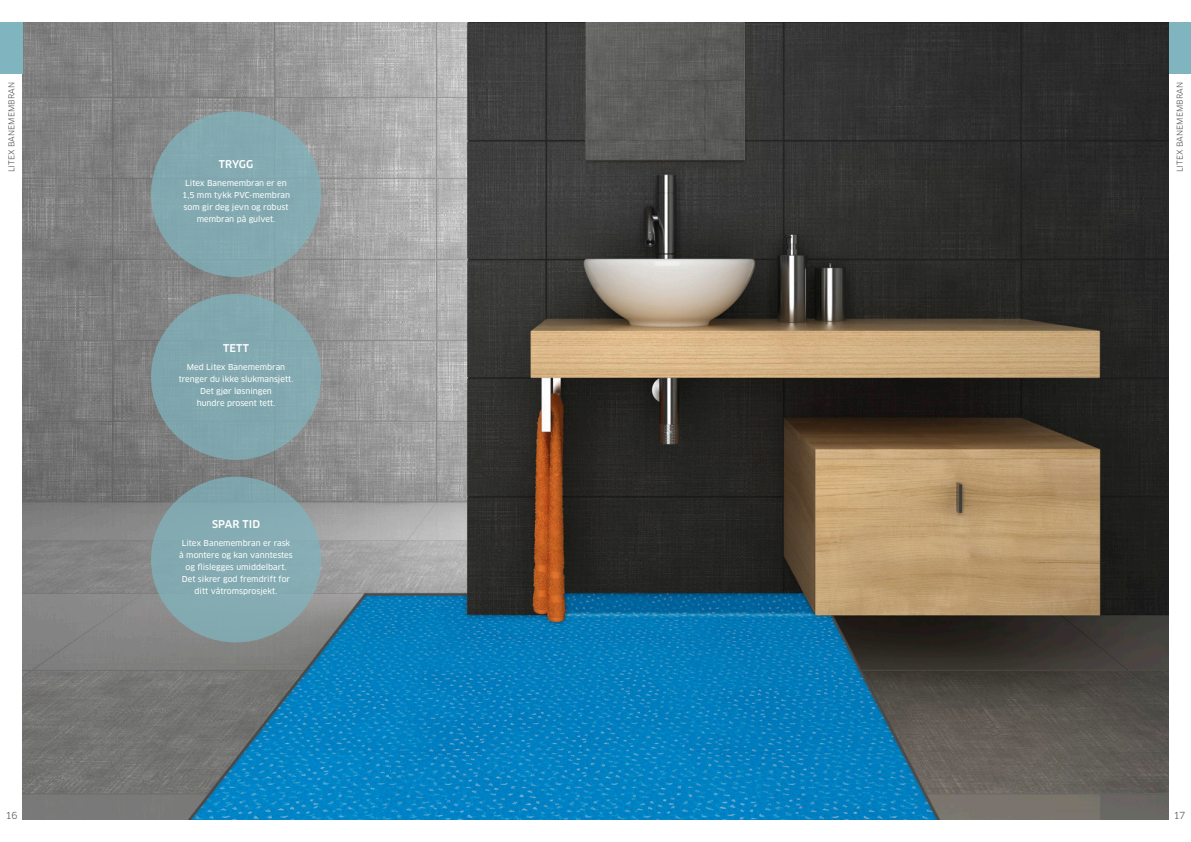
<style>
.page{position:relative;width:1191px;height:842px;background:#fff}
.page>*{position:absolute;margin:0;border:0;box-sizing:border-box;transform-origin:0 0}
.t1{font:500 10.5px "Clan OT";letter-spacing:.01em;color:#fff}
.t2{font:9.5px "Clan OT";color:#4a4a49}
.t3{font:8px/12px "Clan OT News";color:#fff}
.t4{font:8px "Clan OT";letter-spacing:.01em;color:#4a4a49}
</style>
<div class="page">
<div style="left:1168px;top:23px;width:23px;height:51px;background:#80b4be"></div>
<img style="left:23px;top:23px;width:1145px;height:796px">
<div style="left:0;top:23px;width:23px;height:51px;background:#80b4be"></div>
<div style="left:151px;top:111px;width:170px;height:166px;background:#83a9b1;border-radius:50%"></div>
<div style="left:151px;top:294px;width:170px;height:166px;background:#81a8af;border-radius:50%"></div>
<div style="left:151px;top:477px;width:170px;height:165px;background:#84aab2;border-radius:50%"></div>
<p class="t4" style="left:7px;top:172px;width:92px;rotate:-90deg">LITEX BANEMEMBRAN</p>
<p class="t4" style="left:1175px;top:172px;width:92px;rotate:-90deg">LITEX BANEMEMBRAN</p>
<p class="t1" style="left:219px;top:158px;width:36px">TRYGG</p>
<p class="t3" style="left:185px;top:177px;width:103px">Litex Banemembran er en</p>
<p class="t3" style="left:182px;top:189px;width:109px">1,5 mm tykk PVC-membran som gir deg jevn og robust</p>
<p class="t3" style="left:197px;top:213px;width:80px">membran på gulvet.</p>
<p class="t1" style="left:223px;top:342px;width:27px">TETT</p>
<p class="t3" style="left:187px;top:361px;width:100px">Med Litex Banemembran</p>
<p class="t3" style="left:179px;top:373px;width:116px">trenger du ikke slukmansjett.</p>
<p class="t3" style="left:200px;top:385px;width:73px">Det gjør løsningen</p>
<p class="t3" style="left:197px;top:397px;width:80px">hundre prosent tett.</p>
<p class="t1" style="left:212px;top:518px;width:50px">SPAR TID</p>
<p class="t3" style="left:182px;top:537px;width:110px">Litex Banemembran er rask</p>
<p class="t3" style="left:179px;top:549px;width:115px">å montere og kan vanntestes</p>
<p class="t3" style="left:185px;top:561px;width:103px">og flislegges umiddelbart.</p>
<p class="t3" style="left:182px;top:573px;width:110px">Det sikrer god fremdrift for</p>
<p class="t3" style="left:195px;top:585px;width:84px">ditt våtromsprosjekt.</p>
<p class="t2" style="left:6px;top:810px;width:14px">16</p>
<p class="t2" style="left:1173px;top:810px;width:14px">17</p>
</div>
